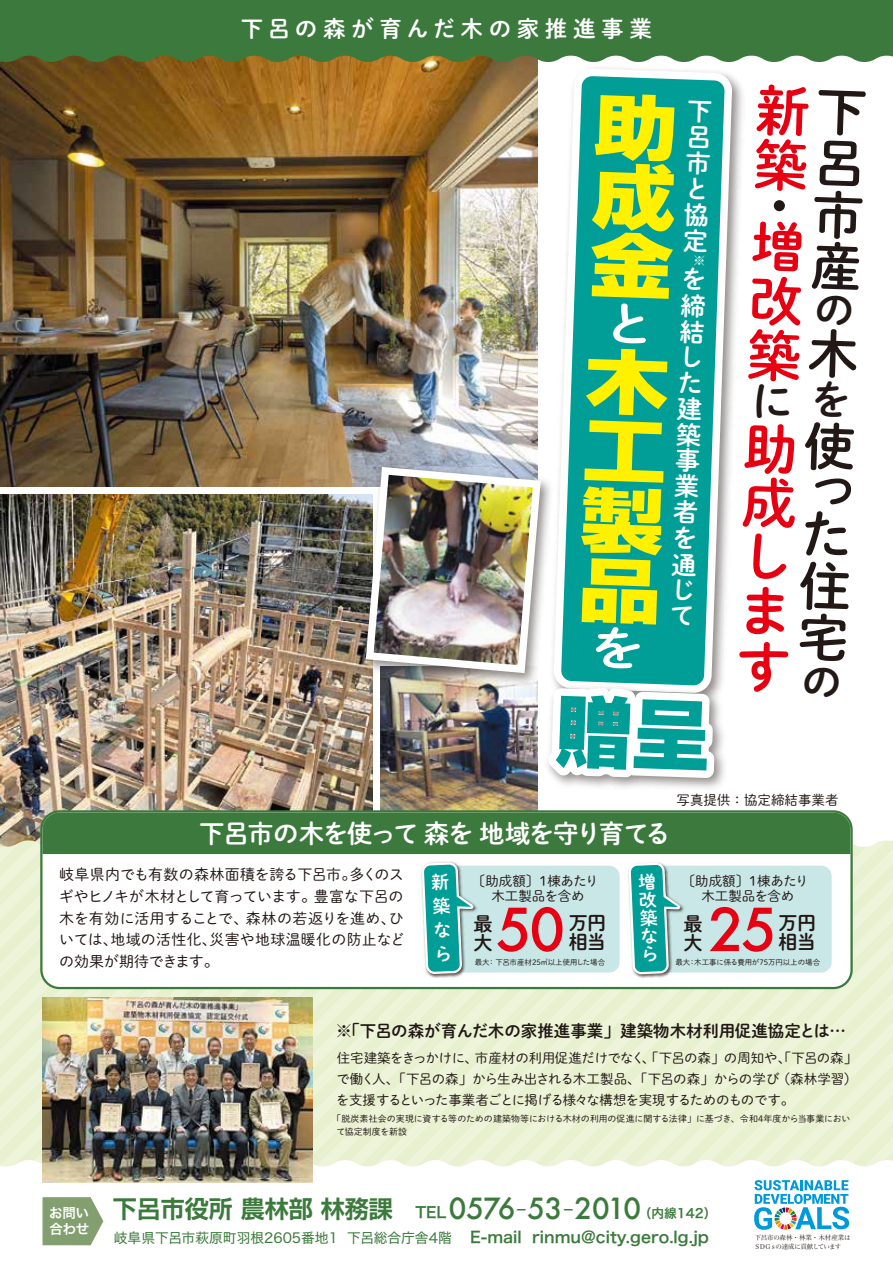
<style>
.page{position:relative;width:893px;height:1263px;background:#fff}
.page>*{position:absolute;margin:0;border:0;box-sizing:border-box;transform-origin:0 0}
.t1{font:800 69.45px/69.4px "Shin Go Pr 6";color:#fff100;text-align:justify;scale:1.2 1}
.t2{font:500 57.45px "Futura";color:#e60012}
.t3{font:54.45px/54.6px "Shuei M Go Std B";color:#e60012;text-align:justify}
.t4{font:51.75px/51.8px "Shuei M Go Std B";color:#221815;text-align:justify}
.t5{font:500 28.5px "Futura";letter-spacing:-.03em;color:#3b7a3c}
.t6{font:25.5px "Shuei M Go Std B";letter-spacing:-.05em;color:#fff}
.t7{font:25.2px/25.8px "Shuei M Go Std B";color:#fff;text-align:justify}
.t8{font:700 24px "Shin Go Pr 6 De";color:#3b7a3c}
.t9{font:22.5px "Shuei M Go Std B";letter-spacing:.25em;color:#fff}
.t10{font:19.2px/19.2px "Shuei M Go Std B";letter-spacing:-.04em;color:#221815}
.t11{font:18px/18px "Shuei M Go Std B";color:#fff;text-align:justify}
.t12{font:16.5px "Shuei M Go Std B";color:#221815}
.t13{font:15.75px "Hira Kaku Std W6";color:#3b7a3c}
.t14{font:15px/21.8px "Shuei M Go Std L";letter-spacing:.005em;color:#221815;text-align:justify}
.t15{font:13.5px/21px "Shuei M Go Std L";letter-spacing:-.015em;color:#221815;text-align:center}
.t16{font:13.5px "Hira Kaku Std W6";letter-spacing:-.02em;color:#fff}
.t17{font:12.6px "Hira Kaku Std W6";color:#3b7a3c}
.t18{font:9px/13.5px "Shuei M Go Std L";color:#221815}
.t19{font:7.5px "Shuei M Go Std L";color:#221815}
.t20{font:6.45px/8.2px "Hira Min Std W3";letter-spacing:-.04em;color:#221815}
.s1{font-family:"Hira Kaku Std W4";font-size:13.8px}
.s2{font-family:"Hira Kaku Std W3";font-size:13.8px}
.s3{font-family:"Hira Kaku Std W6";font-weight:400;font-size:15.15px}
.s4{font-family:"Gothic MB101 Pr 6";font-weight:300;font-size:25.35px}
</style>
<div class="page">
<img style="left:0;top:495px;width:372px;height:345px">
<img style="left:0;top:62px;width:537px;height:424px">
<div style="left:0;top:840px;width:893px;height:326px;background:#eaf2d4"></div>
<img style="left:381px;top:690px;width:150px;height:120px">
<img style="left:357px;top:458px;width:188px;height:232px">
<img style="left:366px;top:467px;width:175px;height:206px">
<img style="left:374px;top:475px;width:159px;height:190px">
<div style="left:40px;top:810px;width:813px;height:179px;border:4px solid #3b7a3c;border-radius:17px"></div>
<div style="left:43px;top:812px;width:807px;height:175px;background:#fff;border-radius:17px"></div>
<div style="left:43px;top:812px;width:807px;height:42px;background:#3b7a3c"></div>
<svg style="left:754px;top:1180px;width:95px;height:50px"></svg>
<svg style="left:43px;top:1197px;width:60px;height:48px;background:#8fa87d"></svg>
<img style="left:43px;top:998px;width:270px;height:184px">
<div style="left:0;top:0;width:893px;height:62px;background:#3b7a3c"></div>
<svg style="left:546px;top:60px;width:194px;height:610px"></svg>
<svg style="left:561px;top:76px;width:164px;height:594px;background:#2aaca5"></svg>
<img style="left:531px;top:670px;width:210px;height:151px">
<div style="left:434px;top:866px;width:186px;height:106px;background:#c9e7e6;border-radius:11px"></div>
<div style="left:642px;top:866px;width:190px;height:106px;background:#c9e7e6;border-radius:11px"></div>
<img style="left:421px;top:865px;width:58px;height:113px">
<svg style="left:422px;top:861px;width:56px;height:114px"></svg>
<img style="left:628px;top:865px;width:57px;height:113px">
<svg style="left:629px;top:862px;width:55px;height:113px"></svg>
<svg style="left:497px;top:679px;width:225px;height:112px"></svg>
<div style="left:590px;top:92px;width:86px;height:252px;background:#009e96"></div>
<div style="left:595px;top:626px;width:45px;height:43px;background:#009e96"></div>
<svg style="left:694px;top:255px;width:11px;height:11px"></svg>
<h3 class="t9" style="left:241px;top:12px;width:412px">下呂の森が育んだ木の家推進事業</h3>
<h3 class="t7" style="left:688px;top:97px;width:14px;rotate:2deg">下呂市と協定</h3>
<h3 class="t7" style="left:682px;top:265px;width:14px;rotate:2deg">を締結した建築事業者を通じて</h3>
<h1 class="t1" style="left:587px;top:345px;width:30px;rotate:2deg">木工製品</h1>
<h3 class="t4" style="left:817px;top:83px;width:27px;rotate:2deg">下呂市産</h3>
<h3 class="t3" style="left:745px;top:419px;width:29px;rotate:2deg">助成します</h3>
<p class="t15" style="left:676px;top:789px;width:164px">写真提供：協定締結事業者</p>
<h3 class="t6" style="left:199px;top:814px;width:496px">下呂市の木を使って 森を 地域を守り育てる　</h3>
<p class="t14" style="left:59px;top:863px;width:348px">岐阜県内でも有数の森林面積を誇る下呂市。多くのスギやヒノキが木材として育っています。豊富な下呂の木を有効に活用することで、森林の若返りを進め、ひいては、地域の活性化、災害や地球温暖化の防止などの効果が期待できます。</p>
<p class="t15" style="left:472px;top:873px;width:128px;line-height:15px">〔助成額〕1棟あたり木工製品を含め</p>
<h3 class="t11" style="left:431px;top:870px;width:11px;line-height:24px;rotate:-2deg">新築なら</h3>
<h3 class="t11" style="left:638px;top:873px;width:11px;rotate:-2deg">増改築なら</h3>
<h2 class="t2" style="left:496px;top:890px;width:70px">50</h2>
<h3 class="t10" style="left:569px;top:912px;width:39px">万円相当</h3>
<h3 class="t10" style="left:474px;top:913px;width:20px">最大</h3>
<p class="t19" style="left:475px;top:956px;width:132px">最大：下呂市産材25㎥以上使用した場合</p>
<p class="t15" style="left:682px;top:873px;width:128px;line-height:15px">〔助成額〕1棟あたり木工製品を含め</p>
<h2 class="t2" style="left:708px;top:890px;width:70px">25</h2>
<h3 class="t10" style="left:779px;top:912px;width:39px">万円相当</h3>
<h3 class="t10" style="left:683px;top:913px;width:20px">最大</h3>
<p class="t19" style="left:675px;top:956px;width:146px">最大：木工事に係る費用が75万円以上の場合</p>
<p class="t12" style="left:336px;top:1019px;width:512px">※「下呂の森が育んだ木の家推進事業」建築物木材利用促進協定とは…</p>
<p class="t15" style="left:336px;top:1046px;width:522px;text-align:justify">住宅建築をきっかけに、市産材の利用促進だけでなく、「下呂の森」の周知や、「下呂の森」で働く人、「下呂の森」から生み出される木工製品、「下呂の森」からの学び （森林学習）を支援するといった事業者ごとに掲げる様々な構想を実現するためのものです。</p>
<p class="t18" style="left:337px;top:1111px;width:515px;text-indent:-4px">「脱炭素社会の実現に資する等のための建築物等における木材の利用の促進に関する法律」に基づき、令和4年度から当事業において協定制度を新設</p>
<h3 class="t8" style="left:113px;top:1189px;width:281px">下呂市役所 農林部 林務課</h3>
<p class="t13" style="left:114px;top:1225px;width:597px"><span class="s1">岐阜県下呂市萩原町羽根2605番地1 下呂総合庁舎4階</span><span class="s2">　</span> E-mail rinmu@city.gero.lg.jp</p>
<p class="t16" style="left:49px;top:1202px;width:41px">お問い</p>
<h3 class="t5" style="left:415px;top:1189px;width:227px"><span class="s3">TEL</span> 0576<span class="s4">-</span>53<span class="s4">-</span>2010</h3>
<p class="t17" style="left:639px;top:1204px;width:79px">（内線142）</p>
<p class="t16" style="left:49px;top:1219px;width:41px">合わせ</p>
<p class="t20" style="left:754px;top:1233px;width:98px">下呂市の森林・林業・木材産業は<br>ＳＤＧｓの達成に貢献しています</p>
</div>
